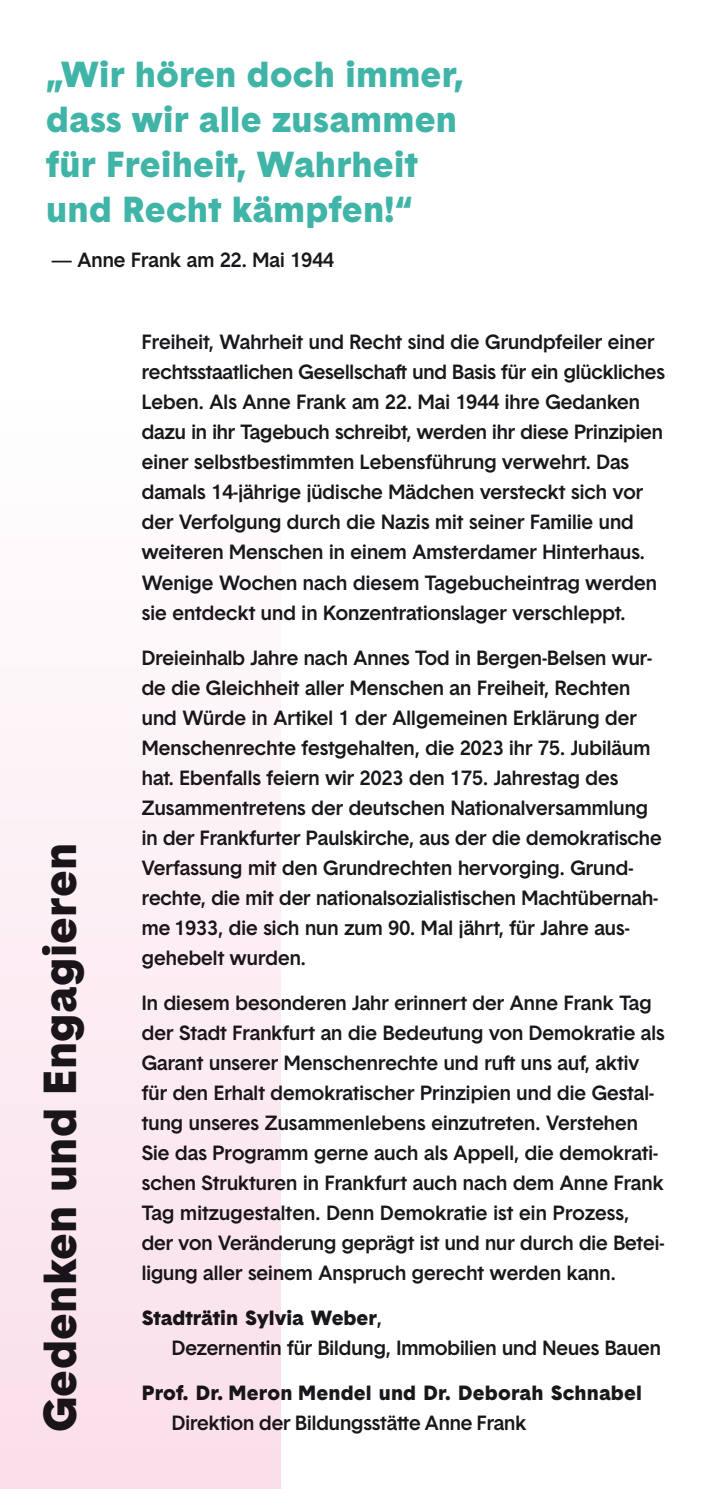
<style>
.page{position:relative;width:709px;height:1489px;background:#fff}
.page>*{position:absolute;margin:0;border:0;box-sizing:border-box;transform-origin:0 0}
.t1{font:900 45px "Basetica";letter-spacing:.01em;color:#1a171c}
.t2{font:900 35.25px/45px "Basetica";letter-spacing:.01em;color:#40b4a7}
.t3{font:500 20px/30px "Basetica";letter-spacing:.005em;color:#1a171c}
.t4{font:900 20px "Basetica";letter-spacing:.01em;color:#1a171c}
.s1{font-weight:900}
</style>
<div class="page">
<div style="left:0;top:402px;width:281px;height:1086px;background:linear-gradient(to bottom,#fefefe,#f9deea)"></div>
<h2 class="t2" style="left:46px;top:50px;width:419px">„Wir hören doch immer, dass wir alle zusammen für Freiheit, Wahrheit und Recht kämpfen!“</h2>
<p class="t3" style="left:52px;top:245px;width:284px">— Anne Frank am 22. Mai 1944</p>
<h1 class="t1" style="left:28px;top:1431px;width:590px;rotate:-90deg">Gedenken und Engagieren</h1>
<p class="t3" style="left:142px;top:327px;width:524px">Freiheit, Wahrheit und Recht sind die Grundpfeiler einer rechtsstaatlichen Gesellschaft und Basis für ein glückliches Leben. Als Anne Frank am 22. Mai 1944 ihre Gedanken dazu in ihr Tagebuch schreibt, werden ihr diese Prinzipien einer selbstbestimmten Lebensführung verwehrt. Das damals 14-jährige jüdische Mädchen versteckt sich vor der Verfolgung durch die Nazis mit seiner Familie und weiteren Menschen in einem Amsterdamer Hinterhaus.<br>Wenige Wochen nach diesem Tagebucheintrag werden sie entdeckt und in Konzentrationslager verschleppt.</p>
<p class="t3" style="left:142px;top:642px;width:521px">Dreieinhalb Jahre nach Annes Tod in Bergen-Belsen wur&shy;de die Gleichheit aller Menschen an Freiheit, Rechten und Würde in Artikel 1 der Allgemeinen Erklärung der Menschenrechte festgehalten, die 2023 ihr 75. Jubiläum hat. Ebenfalls feiern wir 2023 den 175. Jahrestag des Zusammentretens der deutschen Nationalversammlung in der Frankfurter Paulskirche, aus der die demokratische Verfassung mit den Grundrechten hervorging. Grund&shy;rechte, die mit der nationalsozialistischen Machtübernah&shy;me 1933, die sich nun zum 90. Mal jährt, für Jahre aus&shy;gehebelt wurden.</p>
<p class="t3" style="left:142px;top:987px;width:524px">In diesem besonderen Jahr erinnert der Anne Frank Tag der Stadt Frankfurt an die Bedeutung von Demokratie als Garant unserer Menschenrechte und ruft uns auf, aktiv für den Erhalt demokratischer Prinzipien und die Gestal&shy;tung unseres Zusammenlebens einzutreten. Verstehen Sie das Programm gerne auch als Appell, die demokrati&shy;schen Strukturen in Frankfurt auch nach dem Anne Frank Tag mitzugestalten. Denn Demokratie ist ein Prozess, der von Veränderung geprägt ist und nur durch die Betei&shy;ligung aller seinem Anspruch gerecht werden kann.</p>
<p class="t3" style="left:172px;top:1302px;width:490px;text-indent:-30px"><span class="s1">Stadträtin Sylvia Weber</span>,<br>Dezernentin für Bildung, Immobilien und Neues Bauen</p>
<p class="t4" style="left:142px;top:1378px;width:501px">Prof. Dr. Meron Mendel und Dr. Deborah Schnabel</p>
<p class="t3" style="left:172px;top:1407px;width:356px">Direktion der Bildungsstätte Anne Frank</p>
</div>
